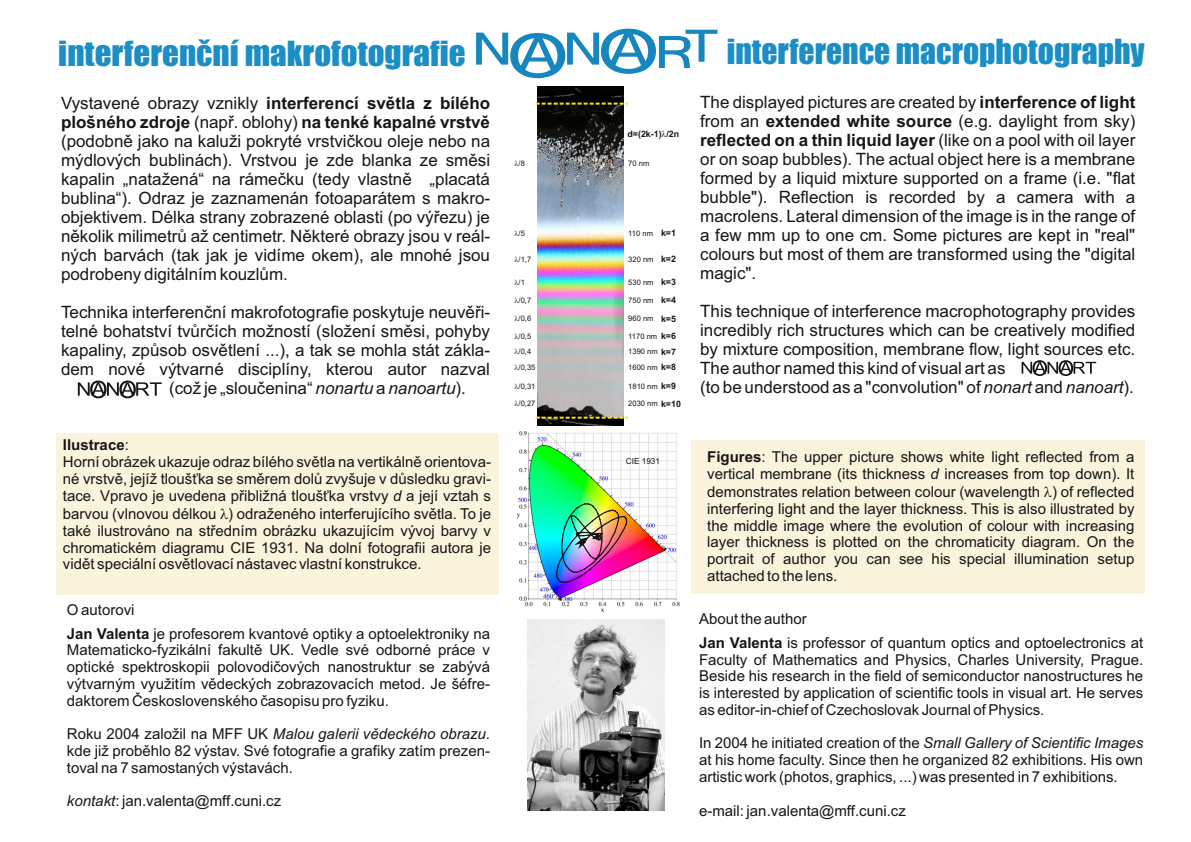
<style>
.page{position:relative;width:1191px;height:842px;background:#fff}
.page>*{position:absolute;margin:0;border:0;box-sizing:border-box;transform-origin:0 0}
.t1{font:32px "Impact";color:#1b8fc5}
.t2{font:17px/19px "Arial";color:#151616;text-align:justify}
.t3{font:15px/16.8px "Arial";color:#151616;text-align:justify}
.t4{font:700 8.8px/18.2px "Arial";color:#151616;text-align:justify}
.t5{font:8.2px "Arial";color:#151616}
.t6{font:7.6px/15.3px "Arial";color:#151616;text-align:justify}
.s1{font-family:"Handel Got D Ligh";font-size:48px;color:#1686bf}
.s2{font-family:"Arial";font-size:61.1px;color:#1686bf}
.s3{font-weight:700}
.s4{font-style:italic}
</style>
<div class="page">
<div style="left:691px;top:440px;width:453px;height:154px;background:#faf4dd"></div>
<div style="left:56px;top:433px;width:443px;height:161px;background:#faf4dd"></div>
<img style="left:537px;top:87px;width:86px;height:339px">
<svg style="left:535px;top:103px;width:93px;height:2px"></svg>
<svg style="left:535px;top:417px;width:93px;height:2px"></svg>
<img style="left:528px;top:619px;width:136px;height:192px">
<svg style="left:78px;top:381px;width:84px;height:17px"></svg>
<img style="left:516px;top:431px;width:164px;height:181px">
<img style="left:556px;top:503px;width:71px;height:80px">
<svg style="left:1021px;top:360px;width:75px;height:16px"></svg>
<h1 class="t1" style="left:58px;top:40px;width:1088px">interferenční makrofotografie <span class="s1">N</span><span class="s2">O</span><span class="s1">AN</span><span class="s2">O</span><span class="s1">ART</span> interference macrophotography</h1>
<p class="t2" style="left:700px;top:94px;width:437px">The displayed pictures are created by <span class="s3">interference of light </span>from an <span class="s3">extended white source</span> (e.g. daylight from sky) <span class="s3">reflected on a thin liquid layer</span> (like on a pool with oil layer or on soap bubbles). The actual object here is a membrane formed by a liquid mixture supported on a frame (i.e. "flat bubble"). Reflection is recorded by a camera with a macrolens. Lateral dimension of the image is in the range of a few mm up to one cm. Some pictures are kept in "real" colours but most of them are transformed using the "digital magic".</p>
<p class="t2" style="left:700px;top:303px;width:437px;text-align:left">This technique of interference macrophotography provides incredibly rich structures which can be creatively modified by mixture composition, membrane flow, light sources etc.<br>The author named this kind of visual art as<br>(to be understood as a "convolution" of <span class="s4">nonart</span> and <span class="s4">nanoart</span>).</p>
<p class="t2" style="left:61px;top:95px;width:430px">Vystavené obrazy vznikly <span class="s3">interferencí světla z bílého plošného zdroje</span> (např. oblohy) <span class="s3">na tenké kapalné vrstvě </span>(podobně jako na kaluži pokryté vrstvičkou oleje nebo na mýdlových bublinách). Vrstvou je zde blanka ze směsi kapalin „natažená“ na rámečku (tedy vlastně „placatá bublina“). Odraz je zaznamenán fotoaparátem s makro&shy;objektivem. Délka strany zobrazené oblasti (po výřezu) je několik milimetrů až centimetr. Některé obrazy jsou v reál&shy;ných barvách (tak jak je vidíme okem), ale mnohé jsou podrobeny digitálním kouzlům.</p>
<p class="t2" style="left:61px;top:304px;width:430px">Technika interferenční makrofotografie poskytuje neuvěři-</p>
<p class="t2" style="left:61px;top:323px;width:430px">telné bohatství tvůrčích možností (složení směsi, pohyby</p>
<p class="t2" style="left:61px;top:342px;width:430px">kapaliny, způsob osvětlení ...), a tak se mohla stát zákla-</p>
<p class="t2" style="left:61px;top:361px;width:430px">dem nové výtvarné disciplíny, kterou autor nazval</p>
<p class="t2" style="left:169px;top:380px;width:298px">(což je „sloučenina“ <span class="s4">nonartu</span> a <span class="s4">nanoartu</span>).</p>
<p class="t4" style="left:627px;top:126px;width:53px">d=(2k-1)●/2n</p>
<p class="t6" style="left:514px;top:156px;width:12px">●/8</p>
<p class="t6" style="left:628px;top:156px;width:23px">70 nm</p>
<p class="t4" style="left:661px;top:225px;width:17px">k=1</p>
<p class="t4" style="left:661px;top:251px;width:17px">k=2</p>
<p class="t4" style="left:661px;top:274px;width:17px">k=3 k=4 k=5</p>
<p class="t4" style="left:661px;top:329px;width:17px;line-height:15.4px">k=6 k=7 k=8</p>
<p class="t4" style="left:661px;top:378px;width:21px;line-height:17.3px">k=9 k=10</p>
<p class="t6" style="left:514px;top:226px;width:12px">●/5</p>
<p class="t6" style="left:628px;top:226px;width:26px">110 nm</p>
<p class="t6" style="left:514px;top:253px;width:18px">●/1,7</p>
<p class="t6" style="left:628px;top:253px;width:27px">320 nm</p>
<p class="t6" style="left:514px;top:276px;width:12px">●/1</p>
<p class="t6" style="left:514px;top:294px;width:18px">●/0,7</p>
<p class="t6" style="left:514px;top:312px;width:18px">●/0,6</p>
<p class="t6" style="left:514px;top:329px;width:18px">●/0,5</p>
<p class="t6" style="left:514px;top:345px;width:18px">●/0,4</p>
<p class="t6" style="left:514px;top:360px;width:23px">●/0,35</p>
<p class="t6" style="left:514px;top:380px;width:23px">●/0,31</p>
<p class="t6" style="left:514px;top:397px;width:23px">●/0,27</p>
<p class="t6" style="left:628px;top:276px;width:27px">530 nm</p>
<p class="t6" style="left:628px;top:294px;width:27px">750 nm</p>
<p class="t6" style="left:628px;top:312px;width:27px">960 nm</p>
<p class="t6" style="left:628px;top:329px;width:31px">1170 nm 1390 nm 1600 nm</p>
<p class="t6" style="left:628px;top:380px;width:31px">1810 nm</p>
<p class="t6" style="left:628px;top:397px;width:31px">2030 nm</p>
<p class="t3" style="left:63px;top:438px;width:429px;text-align:left"><span class="s3">Ilustrace</span>:<br>Horní obrázek ukazuje odraz bílého světla na vertikálně orientova&shy;né vrstvě, jejíž tloušťka se směrem dolů zvyšuje v důsledku gravi&shy;tace. Vpravo je uvedena přibližná tloušťka vrstvy <span class="s4">d</span> a její vztah s</p>
<p class="t3" style="left:63px;top:507px;width:430px">barvou (vlnovou délkou ●) odraženého interferujícího světla. To je také ilustrováno na středním obrázku ukazujícím vývoj barvy v chromatickém diagramu CIE 1931. Na dolní fotografii autora je vidět speciální osvětlovací nástavec vlastní konstrukce.</p>
<p class="t3" style="left:67px;top:599px;width:424px;line-height:23.5px">O autorovi<br><span class="s3">Jan Valenta</span> je profesorem kvantové optiky a optoelektroniky na</p>
<p class="t3" style="left:67px;top:643px;width:424px">Matematicko-fyzikální fakultě UK. Vedle své odborné práce v optické spektroskopii polovodičových nanostruktur se zabývá výtvarným využitím vědeckých zobrazovacích metod. Je šéfre&shy;daktorem Československého časopisu pro fyziku.</p>
<p class="t3" style="left:67px;top:727px;width:425px">Roku 2004 založil na MFF UK <span class="s4">Malou galerii vědeckého obrazu</span>. kde již proběhlo 82 výstav. Své fotografie a grafiky zatím prezen&shy;toval na 7 samostaných výstavách.</p>
<p class="t3" style="left:67px;top:794px;width:216px"><span class="s4">kontakt</span>: jan.valenta@mff.cuni.cz</p>
<p class="t5" style="left:626px;top:458px;width:36px">CIE 1931</p>
<p class="t3" style="left:707px;top:450px;width:429px"><span class="s3">Figures</span>: The upper picture shows white light reflected from a vertical membrane (its thickness <span class="s4">d</span> increases from top down). It</p>
<p class="t3" style="left:707px;top:485px;width:429px">demonstrates relation between colour (wavelength ●) of reflected interfering light and the layer thickness. This is also illustrated by the middle image where the evolution of colour with increasing layer thickness is plotted on the chromaticity diagram. On the portrait of author you can see his special illumination setup attached to the lens.</p>
<p class="t3" style="left:699px;top:609px;width:445px;line-height:23.5px">About the author<br><span class="s3">Jan Valenta</span> is professor of quantum optics and optoelectronics at</p>
<p class="t3" style="left:699px;top:652px;width:445px">Faculty of Mathematics and Physics, Charles University, Prague.<br>Beside his research in the field of semiconductor nanostructures he is interested by application of scientific tools in visual art. He serves as editor-in-chief of Czechoslovak Journal of Physics.</p>
<p class="t3" style="left:699px;top:736px;width:445px">In 2004 he initiated creation of the <span class="s4">Small Gallery of Scientific Images </span>at his home faculty. Since then he organized 82 exhibitions. His own artistic work (photos, graphics, ...) was presented in 7 exhibitions.</p>
<p class="t3" style="left:699px;top:803px;width:208px">e-mail: jan.valenta@mff.cuni.cz</p>
</div>
